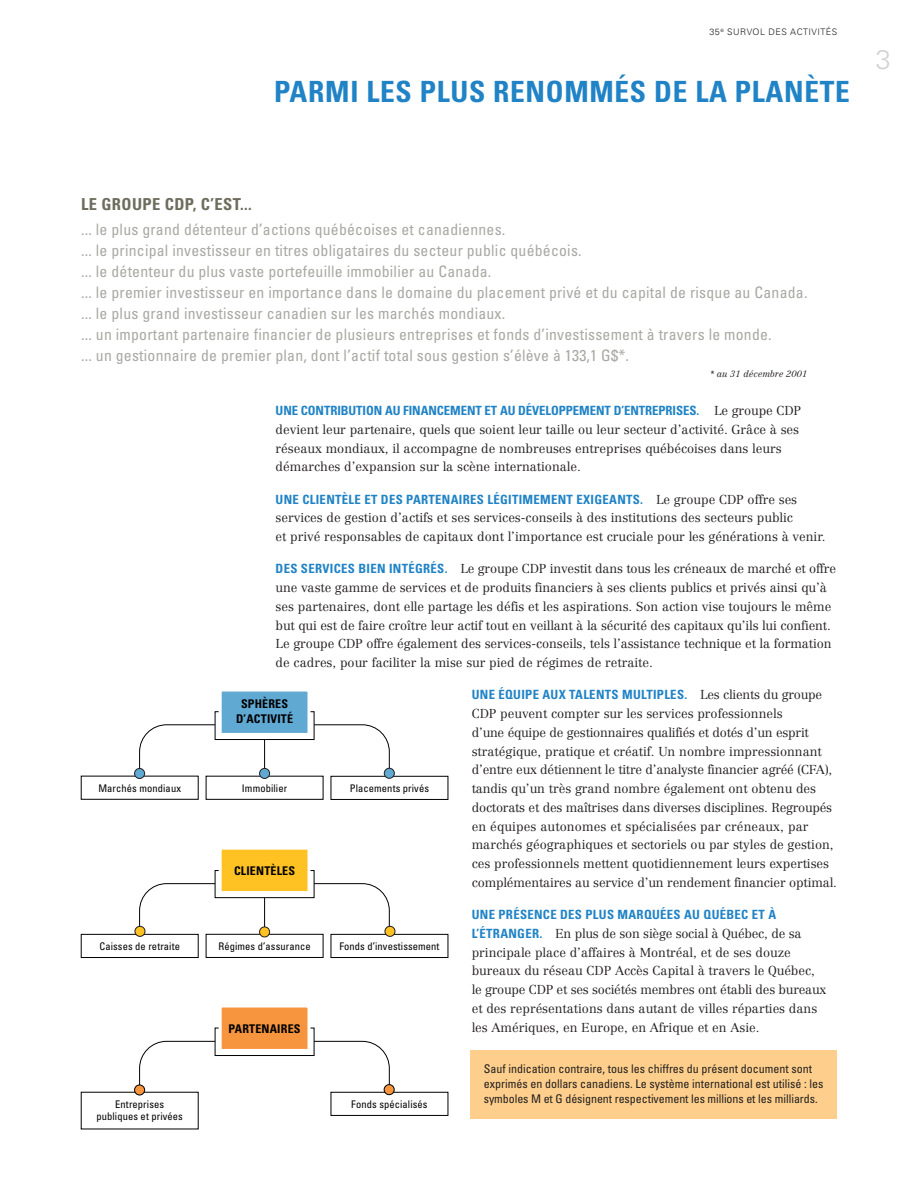
<style>
.page{position:relative;width:918px;height:1188px;background:#fff}
.page>*{position:absolute;margin:0;border:0;box-sizing:border-box;transform-origin:0 0}
.t1{font:700 condensed 29.25px "Univers";letter-spacing:.025em;color:#2083c6}
.t2{font:300 27px "Univers";color:#d2d3cf}
.t3{font:700 condensed 16.5px "Univers";letter-spacing:.025em;color:#6d6c5d}
.t4{font:condensed 15.75px/21px "Univers";letter-spacing:.015em;color:#a7a9a3}
.t5{font:300 12.75px/18.8px "Centennial";color:#231f1f}
.t6{font:700 condensed 12.75px "Univers";letter-spacing:.025em;color:#2083c6}
.t7{font:700 condensed 12.75px "Univers";letter-spacing:-.005em;color:#2083c6}
.t8{font:condensed 12px/15px "Univers";color:#231f1f}
.t9{font:700 condensed 12px/14.2px "Univers";letter-spacing:.015em;color:#000;text-align:center}
.t10{font:condensed 10.5px "Univers";letter-spacing:.01em;color:#000}
.t11{font:300 9px "Univers";letter-spacing:.05em;color:#231f1f}
.t12{font:italic 300 9px "Centennial";color:#231f1f}
.s1{font-family:"Centennial";font-weight:300;font-stretch:normal;color:#231f1f}
.s2{font-family:"Univers";font-weight:700;font-stretch:condensed;color:#2083c6}
</style>
<div class="page">
<div style="left:331px;top:776px;width:117px;height:24px;border:1px solid #000"></div>
<svg style="left:80px;top:768px;width:59px;height:32px"></svg>
<div style="left:219px;top:689px;width:91px;height:47px;background:#60a9d3;border:3px solid #fff"></div>
<div style="left:331px;top:934px;width:117px;height:24px;border:1px solid #000"></div>
<svg style="left:80px;top:926px;width:59px;height:32px"></svg>
<div style="left:331px;top:1092px;width:117px;height:24px;border:1px solid #000"></div>
<svg style="left:139px;top:724px;width:251px;height:366px"></svg>
<div style="left:134px;top:768px;width:11px;height:11px;background:#60a9d3;border:1px solid #231f1f;border-radius:50%"></div>
<div style="left:384px;top:768px;width:11px;height:11px;background:#60a9d3;border:1px solid #231f1f;border-radius:50%"></div>
<div style="left:135px;top:926px;width:10px;height:11px;background:#ffc222;border:1px solid #231f1f;border-radius:50%"></div>
<div style="left:385px;top:926px;width:10px;height:11px;background:#ffc222;border:1px solid #231f1f;border-radius:50%"></div>
<div style="left:134px;top:1085px;width:11px;height:10px;background:#f7943e;border:1px solid #000;border-radius:50%"></div>
<div style="left:384px;top:1084px;width:11px;height:11px;background:#f7943e;border:1px solid #000;border-radius:50%"></div>
<div style="left:470px;top:1050px;width:367px;height:69px;background:#fecf8c"></div>
<p class="t11" style="left:710px;top:28px;width:129px">35<sup>e</sup> SURVOL DES ACTIVITÉS</p>
<h1 class="t1" style="left:274px;top:81px;width:577px">PARMI LES PLUS RENOMMÉS DE LA PLANÈTE</h1>
<h2 class="t2" style="left:876px;top:50px;width:17px">3</h2>
<p class="t3" style="left:81px;top:198px;width:172px">LE GROUPE CDP, C’EST...</p>
<p class="t4" style="left:81px;top:220px;width:728px">... le plus grand détenteur d’actions québécoises et canadiennes.<br>... le principal investisseur en titres obligataires du secteur public québécois.<br>... le détenteur du plus vaste portefeuille immobilier au Canada.<br>... le premier investisseur en importance dans le domaine du placement privé et du capital de risque au Canada. ... le plus grand investisseur canadien sur les marchés mondiaux.<br>... un important partenaire financier de plusieurs entreprises et fonds d’investissement à travers le monde.<br>... un gestionnaire de premier plan, dont l’actif total sous gestion s’élève à 133,1 G$*.</p>
<p class="t12" style="left:710px;top:370px;width:99px">* au 31 décembre 2001</p>
<p class="t7" style="left:276px;top:406px;width:527px">UNE CONTRIBUTION AU FINANCEMENT ET AU DÉVELOPPEMENT D’ENTREPRISES. <span class="s1">Le groupe CDP</span></p>
<p class="t5" style="left:276px;top:421px;width:525px">devient leur partenaire, quels que soient leur taille ou leur secteur d’activité. Grâce à ses réseaux mondiaux, il accompagne de nombreuses entreprises québécoises dans leurs démarches d’expansion sur la scène internationale.</p>
<p class="t6" style="left:276px;top:494px;width:523px">UNE CLIENTÈLE ET DES PARTENAIRES LÉGITIMEMENT EXIGEANTS. <span class="s1">Le groupe CDP offre ses</span></p>
<p class="t5" style="left:276px;top:510px;width:551px">services de gestion d’actifs et ses services-conseils à des institutions des secteurs public<br>et privé responsables de capitaux dont l’importance est cruciale pour les générations à venir.</p>
<p class="t5" style="left:276px;top:561px;width:562px"><span class="s2">DES SERVICES BIEN INTÉGRÉS.</span> Le groupe CDP investit dans tous les créneaux de marché et offre une vaste gamme de services et de produits financiers à ses clients publics et privés ainsi qu’à ses partenaires, dont elle partage les défis et les aspirations. Son action vise toujours le même but qui est de faire croître leur actif tout en veillant à la sécurité des capitaux qu’ils lui confient.<br>Le groupe CDP offre également des services-conseils, tels l’assistance technique et la formation de cadres, pour faciliter la mise sur pied de régimes de retraite.</p>
<p class="t6" style="left:472px;top:690px;width:352px">UNE ÉQUIPE AUX TALENTS MULTIPLES. <span class="s1">Les clients du groupe</span></p>
<p class="t5" style="left:472px;top:705px;width:367px">CDP peuvent compter sur les services professionnels<br>d’une équipe de gestionnaires qualifiés et dotés d’un esprit stratégique, pratique et créatif. Un nombre impressionnant d’entre eux détiennent le titre d’analyste financier agréé (CFA), tandis qu’un très grand nombre également ont obtenu des doctorats et des maîtrises dans diverses disciplines. Regroupés en équipes autonomes et spécialisées par créneaux, par marchés géographiques et sectoriels ou par styles de gestion, ces professionnels mettent quotidiennement leurs expertises complémentaires au service d’un rendement financier optimal.</p>
<p class="t6" style="left:472px;top:910px;width:306px">UNE PRÉSENCE DES PLUS MARQUÉES AU QUÉBEC ET À</p>
<p class="t5" style="left:472px;top:925px;width:356px"><span class="s2">L’ÉTRANGER.</span> En plus de son siège social à Québec, de sa principale place d’affaires à Montréal, et de ses douze bureaux du réseau CDP Accès Capital à travers le Québec, le groupe CDP et ses sociétés membres ont établi des bureaux et des représentations dans autant de villes réparties dans les Amériques, en Europe, en Afrique et en Asie.</p>
<p class="t9" style="left:236px;top:698px;width:58px">SPHÈRES<br>D’ACTIVITÉ</p>
<p class="t10" style="left:98px;top:784px;width:84px">Marchés mondiaux</p>
<p class="t10" style="left:350px;top:784px;width:81px">Placements privés</p>
<p class="t10" style="left:242px;top:784px;width:47px">Immobilier</p>
<p class="t9" style="left:234px;top:865px;width:62px">CLIENTÈLES</p>
<p class="t10" style="left:99px;top:942px;width:82px">Caisses de retraite</p>
<p class="t10" style="left:339px;top:942px;width:102px">Fonds d’investissement</p>
<p class="t10" style="left:218px;top:942px;width:94px">Régimes d’assurance</p>
<p class="t9" style="left:229px;top:1023px;width:73px">PARTENAIRES</p>
<p class="t10" style="left:115px;top:1100px;width:50px">Entreprises</p>
<p class="t10" style="left:351px;top:1100px;width:78px">Fonds spécialisés</p>
<p class="t10" style="left:96px;top:1112px;width:88px">publiques et privées</p>
<p class="t8" style="left:484px;top:1062px;width:341px">Sauf indication contraire, tous les chiffres du présent document sont exprimés en dollars canadiens. Le système international est utilisé : les symboles M et G désignent respectivement les millions et les milliards.</p>
</div>
